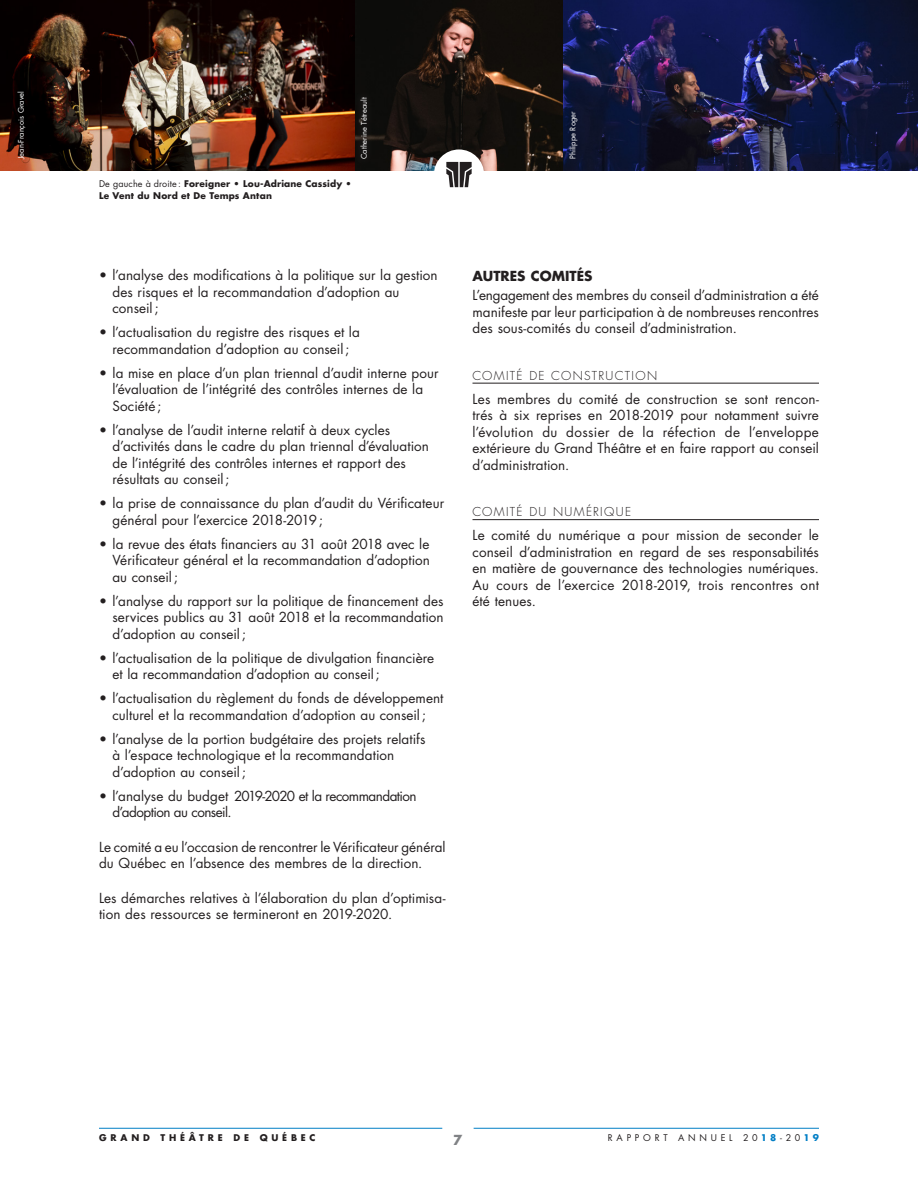
<style>
.page{position:relative;width:918px;height:1188px;background:#fff}
.page>*{position:absolute;margin:0;border:0;box-sizing:border-box;transform-origin:0 0}
.TC{font:13.5px/16.5px "Futura";letter-spacing:.005em;color:#231f20}
.TC-2{font:13.5px/16.5px "Futura";letter-spacing:-.04em;color:#231f20}
.STi-1b_Caps{font:700 13.5px "Futura";color:#231f20}
.t1{font:700 13.5px "Futura";color:#808285}
.STi-eff3{font:300 12px "Futura";letter-spacing:.11em;color:#231f20}
.Vignette{font:700 9px/12px "Futura";letter-spacing:.02em;color:#231f20}
.t2{font:9px "Futura";letter-spacing:.42em;color:#231f20}
.Vignette-2{font:700 9px "Futura";letter-spacing:.42em;color:#231f20}
.Crédit3{font:7.5px "Futura";color:#fff}
.s1{font-weight:400}
.s2{font-weight:700;color:#007ec5}
</style>
<div class="page">
<hr style="left:472px;top:383px;width:347px;height:1px;background:#231f20">
<hr style="left:472px;top:519px;width:347px;height:1px;background:#231f20">
<img style="left:355px;top:0;width:208px;height:171px">
<img style="left:563px;top:0;width:355px;height:171px">
<img style="left:0;top:0;width:355px;height:171px">
<svg style="left:352px;top:90px;width:23px;height:76px;background:#1b120d"></svg>
<hr style="left:99px;top:1128px;width:343px;height:1px;background:#007ec5">
<hr style="left:474px;top:1128px;width:345px;height:1px;background:#007ec5">
<div style="left:434px;top:149px;width:50px;height:51px;background:#fff;border-radius:50%"></div>
<svg style="left:446px;top:162px;width:26px;height:25px"></svg>
<p class="Crédit3" style="left:16px;top:159px;width:69px;rotate:-90deg">Jean-François Gravel</p>
<p class="Crédit3" style="left:359px;top:159px;width:63px;rotate:-90deg">Catherine Tétreault</p>
<p class="Vignette" style="left:99px;top:178px;width:254px"><span class="s1">De gauche à droite:</span> Foreigner • Lou-Adriane Cassidy •<br>Le Vent du Nord et De Temps Antan</p>
<p class="TC" style="left:112px;top:267px;width:327px;text-indent:-14px">• l’analyse des modifications à la politique sur la gestion des risques et la recommandation d’adoption au conseil;</p>
<p class="TC" style="left:99px;top:324px;width:262px;text-align:center">• l’actualisation du registre des risques et la recommandation d’adoption au conseil;</p>
<p class="TC" style="left:112px;top:365px;width:328px;text-indent:-14px">• la mise en place d’un plan triennal d’audit interne pour l’évaluation de l’intégrité des contrôles internes de la<br>Société;</p>
<p class="TC" style="left:112px;top:422px;width:318px;text-indent:-14px">• l’analyse de l’audit interne relatif à deux cycles d’activités dans le cadre du plan triennal d’évaluation de l’intégrité des contrôles internes et rapport des résultats au conseil;</p>
<p class="TC" style="left:112px;top:495px;width:333px;text-indent:-14px">• la prise de connaissance du plan d’audit du Vérificateur général pour l’exercice 2018-2019;</p>
<p class="TC" style="left:112px;top:536px;width:319px;text-align:justify;text-indent:-14px">• la revue des états financiers au 31 août 2018 avec le Vérificateur général et la recommandation d’adoption au conseil;</p>
<p class="TC" style="left:112px;top:593px;width:333px;text-align:justify;text-indent:-14px">• l’analyse du rapport sur la politique de financement des services publics au 31 août 2018 et la recommandation d’adoption au conseil;</p>
<p class="TC" style="left:112px;top:650px;width:323px;text-indent:-14px">• l’actualisation de la politique de divulgation financière et la recommandation d’adoption au conseil;</p>
<p class="TC" style="left:99px;top:690px;width:346px;text-align:center">• l’actualisation du règlement du fonds de développement culturel et la recommandation d’adoption au conseil;</p>
<p class="TC" style="left:112px;top:731px;width:315px;text-indent:-14px">• l’analyse de la portion budgétaire des projets relatifs à l’espace technologique et la recommandation d’adoption au conseil;</p>
<p class="TC-2" style="left:112px;top:788px;width:306px;text-indent:-14px">• l’analyse du budget 2019-2020 et la recommandation d’adoption au conseil.</p>
<p class="TC" style="left:99px;top:839px;width:348px">Le comité a eu l’occasion de rencontrer le Vérificateur général du Québec en l’absence des membres de la direction.</p>
<p class="TC" style="left:99px;top:890px;width:348px">Les démarches relatives à l’élaboration du plan d’optimisa&shy;tion des ressources se termineront en 2019-2020.</p>
<p class="Crédit3" style="left:568px;top:159px;width:49px;rotate:-90deg">Philippe Roger</p>
<p class="STi-1b_Caps" style="left:472px;top:267px;width:122px">AUTRES COMITÉS</p>
<p class="TC" style="left:472px;top:287px;width:348px;text-align:justify">L’engagement des membres du conseil d’administration a été manifeste par leur participation à de nombreuses rencontres des sous-comités du conseil d’administration.</p>
<p class="STi-eff3" style="left:472px;top:368px;width:186px">COMITÉ DE CONSTRUCTION</p>
<p class="TC" style="left:472px;top:391px;width:348px;text-align:justify">Les membres du comité de construction se sont rencon&shy;trés à six reprises en 2018-2019 pour notamment suivre l’évolution du dossier de la réfection de l’enveloppe extérieure du Grand Théâtre et en faire rapport au conseil d’administration.</p>
<p class="STi-eff3" style="left:472px;top:505px;width:160px">COMITÉ DU NUMÉRIQUE</p>
<p class="TC" style="left:472px;top:527px;width:348px;text-align:justify">Le comité du numérique a pour mission de seconder le conseil d’administration en regard de ses responsabilités en matière de gouvernance des technologies numériques.<br>Au cours de l’exercice 2018-2019, trois rencontres ont été tenues.</p>
<p class="Vignette-2" style="left:99px;top:1132px;width:218px">GRAND THÉÂTRE DE QUÉBEC</p>
<p class="t1" style="left:453px;top:1131px;width:11px">7</p>
<p class="t2" style="left:608px;top:1132px;width:213px">RAPPORT ANNUEL 20<span class="s2">18</span>-20<span class="s2">19</span></p>
</div>
